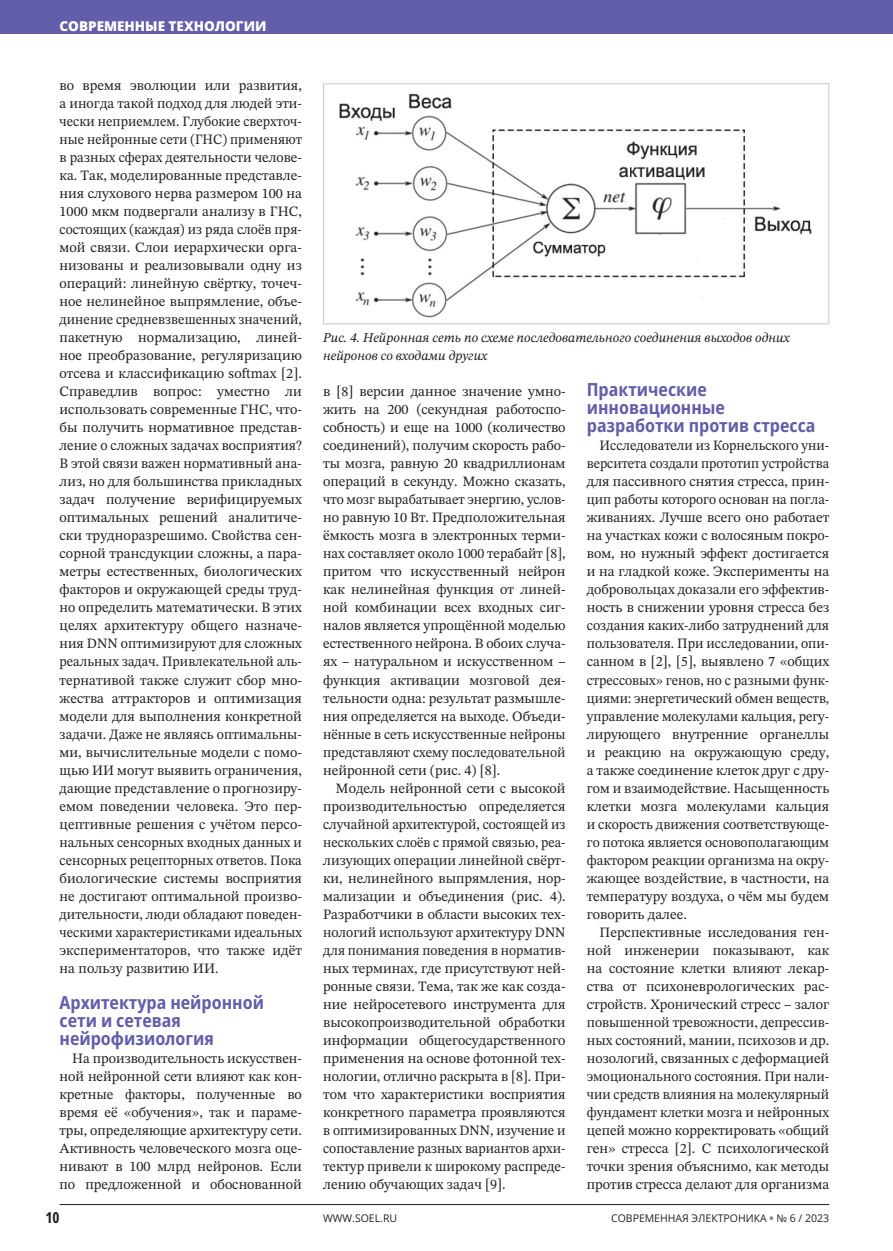
<style>
.page{position:relative;width:893px;height:1251px;background:#fff}
.page>*{position:absolute;margin:0;border:0;box-sizing:border-box;transform-origin:0 0}
.t1{font:700 semi-condensed 18px/18px "Open Sans";color:#625ea9}
.t2{font:700 15px "Open Sans Condensed";color:#231f20}
.t3{font:14.25px/18px "STIX Two Text";color:#231f20;text-align:justify}
.t4{font:14.25px/18px "STIX Two Text";color:#231f20;text-align:justify;scale:.96 1}
.t5{font:italic 13.5px/18px "STIX Two Text";color:#231f20}
.t6{font:800 13.5px "Open Sans";color:#fff}
.t7{font:10.5px "Open Sans";color:#231f20}
.s1{font-weight:800;color:#808285}
</style>
<div class="page">
<div style="left:0;top:0;width:893px;height:34px;background:#625ea9"></div>
<hr style="left:60px;top:1203px;width:769px;height:1px;background:#231f20">
<img style="left:339px;top:93px;width:473px;height:225px">
<div style="left:323px;top:83px;width:506px;height:241px;border:1px solid #c7c8ca"></div>
<p class="t6" style="left:60px;top:17px;width:209px">СОВРЕМЕННЫЕ ТЕХНОЛОГИИ</p>
<p class="t3" style="left:60px;top:76px;width:244px">во время эволюции или развития, а иногда такой подход для людей эти&shy;чески неприемлем. Глубокие сверхточ&shy;ные нейронные сети (ГНС) применяют в разных сферах деятельности челове&shy;ка. Так, моделированные представле&shy;ния слухового нерва размером 100 на 1000 мкм подвергали анализу в ГНС, состоящих (каждая) из ряда слоёв пря&shy;мой связи. Слои иерархически орга&shy;низованы и реализовывали одну из операций: линейную свёртку, точеч&shy;ное нелинейное выпрямление, объе&shy;динение средневзвешенных значений, пакетную нормализацию, линей&shy;ное преобразование, регуляризацию отсева и классификацию softmax [2].<br>Справедлив вопрос: уместно ли использовать современные ГНС, что&shy;бы получить нормативное представ&shy;ление о сложных задачах восприятия?<br>В этой связи важен нормативный ана&shy;лиз, но для большинства прикладных задач получение верифицируемых оптимальных решений аналитиче&shy;ски трудноразрешимо. Свойства сен&shy;сорной трансдукции сложны, а пара&shy;метры естественных, биологических факторов и окружающей среды труд&shy;но определить математически. В этих целях архитектуру общего назначе&shy;ния DNN оптимизируют для сложных реальных задач. Привлекательной аль&shy;тернативой также служит сбор мно&shy;жества аттракторов и оптимизация модели для выполнения конкретной задачи. Даже не являясь оптимальны&shy;ми, вычислительные модели с помо&shy;щью ИИ могут выявить ограничения, дающие представление о прогнозиру&shy;емом поведении человека. Это пер&shy;цептивные решения с учётом персо&shy;нальных сенсорных входных данных и сенсорных рецепторных ответов. Пока биологические системы восприятия не достигают оптимальной произво&shy;дительности, люди обладают поведен&shy;ческими характеристиками идеальных экспериментаторов, что также идёт на пользу развитию ИИ.</p>
<p class="t1" style="left:60px;top:992px;width:206px">Архитектура нейронной сети и сетевая нейрофизиология</p>
<p class="t3" style="left:60px;top:1048px;width:244px;text-indent:13px">На производительность искусствен&shy;ной нейронной сети влияют как кон&shy;кретные факторы, полученные во время её «обучения», так и параме&shy;тры, определяющие архитектуру сети.<br>Активность человеческого мозга оце&shy;нивают в 100 млрд нейронов. Если по предложенной и обоснованной</p>
<p class="t5" style="left:323px;top:328px;width:468px">Рис. 4. Нейронная сеть по схеме последовательного соединения выходов одних нейронов со входами других</p>
<p class="t3" style="left:323px;top:382px;width:244px">в [8] версии данное значение умно&shy;жить на 200 (секундная работоспо&shy;собность) и еще на 1000 (количество соединений), получим скорость рабо&shy;ты мозга, равную 20 квадриллионам операций в секунду. Можно сказать, что мозг вырабатывает энергию, услов&shy;но равную 10 Вт. Предположительная ёмкость мозга в электронных терми&shy;нах составляет около 1000 терабайт [8], притом что искусственный нейрон как нелинейная функция от линей&shy;ной комбинации всех входных сиг&shy;налов является упрощённой моделью естественного нейрона. В обоих случа&shy;ях – натуральном и искусственном – функция активации мозговой дея&shy;тельности одна: результат размышле&shy;ния определяется на выходе. Объеди&shy;нённые в сеть искусственные нейроны представляют схему последовательной нейронной сети (рис. 4) [8].</p>
<p class="t3" style="left:323px;top:778px;width:244px;text-indent:13px">Модель нейронной сети с высокой производительностью определяется случайной архитектурой, состоящей из нескольких слоёв с прямой связью, реа&shy;лизующих операции линейной свёрт&shy;ки, нелинейного выпрямления, нор&shy;мализации и объединения (рис. 4).<br>Разработчики в области высоких тех&shy;нологий используют архитектуру DNN для понимания поведения в норматив&shy;ных терминах, где присутствуют ней&shy;ронные связи. Тема, так же как созда&shy;ние нейросетевого инструмента для высокопроизводительной обработки информации общегосударственного применения на основе фотонной тех&shy;нологии, отлично раскрыта в [8]. При&shy;том что характеристики восприятия конкретного параметра проявляются в оптимизированных DNN, изучение и сопоставление разных вариантов архи&shy;тектур привели к широкому распреде&shy;лению обучающих задач [9].</p>
<p class="t1" style="left:587px;top:380px;width:230px">Практические инновационные разработки против стресса</p>
<p class="t4" style="left:587px;top:436px;width:254px;text-indent:13px">Исследователи из Корнельского уни&shy;верситета создали прототип устройства для пассивного снятия стресса, прин&shy;цип работы которого основан на погла&shy;живаниях. Лучше всего оно работает на участках кожи с волосяным покро&shy;вом, но нужный эффект достигается и на гладкой коже. Эксперименты на добровольцах доказали его эффектив&shy;ность в снижении уровня стресса без создания каких-либо затруднений для пользователя. При исследовании, опи&shy;санном в [2], [5], выявлено 7 «общих стрессовых» генов, но с разными функ&shy;циями: энергетический обмен веществ, управление молекулами кальция, регу&shy;лирующего внутренние органеллы и реакцию на окружающую среду, а также соединение клеток друг с дру&shy;гом и взаимодействие. Насыщенность клетки мозга молекулами кальция и скорость движения соответствующе&shy;го потока является основополагающим фактором реакции организма на окру&shy;жающее воздействие, в частности, на температуру воздуха, о чём мы будем говорить далее.</p>
<p class="t3" style="left:587px;top:922px;width:244px;text-indent:13px">Перспективные исследования ген&shy;ной инженерии показывают, как на состояние клетки влияют лекар&shy;ства от психоневрологических рас&shy;стройств. Хронический стресс – залог повышенной тревожности, депрессив&shy;ных состояний, мании, психозов и др. нозологий, связанных с деформацией эмоционального состояния. При нали&shy;чии средств влияния на молекулярный фундамент клетки мозга и нейронных цепей можно корректировать «общий ген» стресса [2]. С психологической точки зрения объяснимо, как методы против стресса делают для организма</p>
<p class="t2" style="left:45px;top:1207px;width:16px">10</p>
<p class="t7" style="left:323px;top:1210px;width:75px">WWW.SOEL.RU</p>
<p class="t7" style="left:611px;top:1210px;width:220px">СОВРЕМЕННАЯ ЭЛЕКТРОНИКА <span class="s1">•</span> № 6 / 2023</p>
</div>
